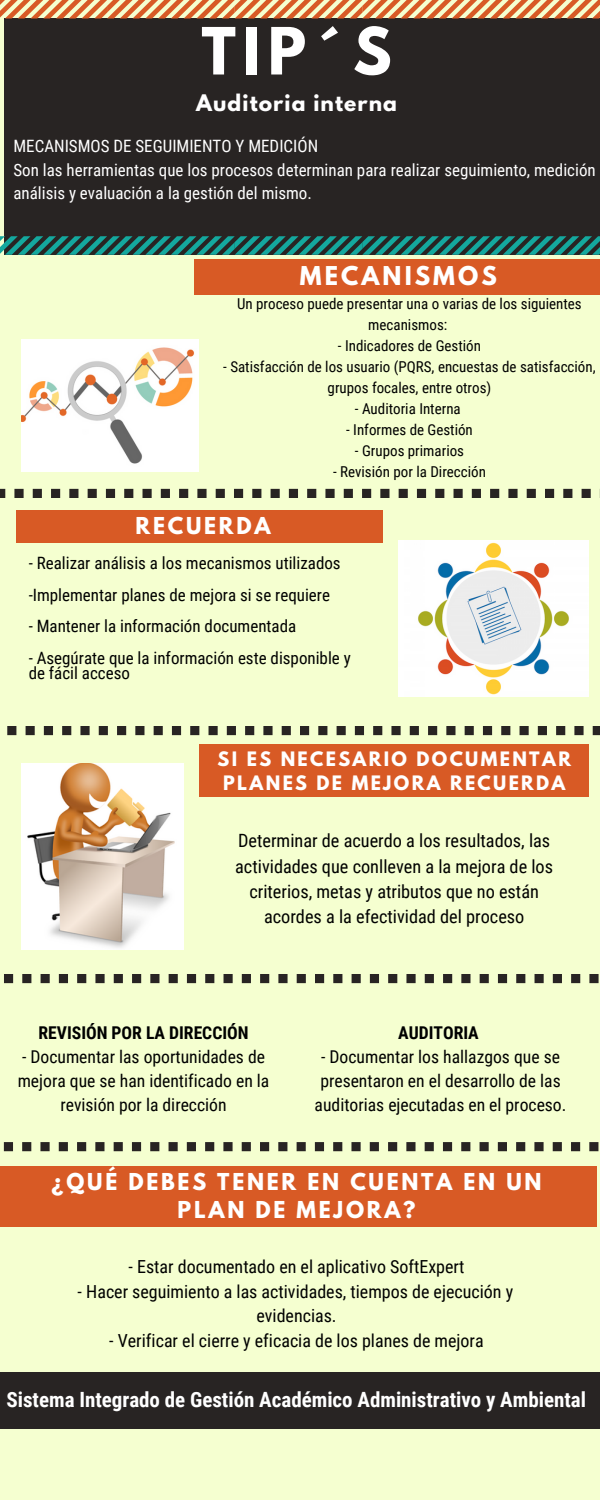
<style>
.page{position:relative;width:600px;height:1500px;background:#f5ffd0}
.page>*{position:absolute;margin:0;border:0;box-sizing:border-box;transform-origin:0 0}
.t1{font:700 57.7px "League Spartan";color:#fff}
.t2{font:700 23px "League Spartan";letter-spacing:.135em;color:#fff}
.t3{font:700 21px "Roboto Condensed";color:#fff}
.t4{font:700 20.6px/28.3px "League Spartan";letter-spacing:.135em;color:#fff;text-align:center}
.t5{font:700 20.3px "League Spartan";letter-spacing:.055em;color:#fff}
.t6{font:18.3px/25.2px "Roboto Condensed";color:#000;text-align:center}
.t7{font:18px/24.8px "Roboto Condensed";color:#000;text-align:center}
.t8{font:17.6px/24px "Roboto Condensed";color:#000;text-align:center}
.t9{font:700 17.6px/24px "League Spartan";letter-spacing:.135em;color:#fff;text-align:center}
.t10{font:700 17.6px "Roboto Condensed";color:#000}
.t11{font:17px/15.8px "Roboto Condensed";color:#000}
.t12{font:17px/23.2px "Roboto Condensed";color:#fff}
.t13{font:15px/21px "Roboto Condensed";color:#000;text-align:center}
</style>
<div class="page">
<div style="left:4px;top:19px;width:596px;height:236px;background:#282423"></div>
<svg style="left:0;top:0;width:600px;height:19px"></svg>
<svg style="left:0;top:236px;width:600px;height:19px"></svg>
<div style="left:194px;top:259px;width:406px;height:36px;background:#d85a25"></div>
<svg style="left:0;top:489px;width:280px;height:9px"></svg>
<svg style="left:289px;top:489px;width:311px;height:9px"></svg>
<svg style="left:7px;top:726px;width:284px;height:9px"></svg>
<svg style="left:300px;top:726px;width:300px;height:9px"></svg>
<svg style="left:4px;top:974px;width:302px;height:9px"></svg>
<svg style="left:315px;top:974px;width:284px;height:9px"></svg>
<svg style="left:3px;top:1142px;width:284px;height:9px"></svg>
<svg style="left:297px;top:1142px;width:302px;height:9px"></svg>
<div style="left:0;top:1372px;width:600px;height:56px;background:#282423"></div>
<img style="left:21px;top:339px;width:178px;height:132px">
<div style="left:16px;top:510px;width:366px;height:33px;background:#d85a25"></div>
<img style="left:398px;top:541px;width:191px;height:156px">
<div style="left:200px;top:744px;width:389px;height:53px;background:#d85a25"></div>
<img style="left:21px;top:764px;width:162px;height:186px">
<div style="left:0;top:1166px;width:596px;height:61px;background:#d85a25"></div>
<p class="t1" style="left:201px;top:23px;width:192px">TIP´S</p>
<p class="t5" style="left:196px;top:93px;width:202px">Auditoria interna</p>
<p class="t12" style="left:13px;top:135px;width:306px">MECANISMOS DE SEGUIMIENTO Y MEDICIÓN</p>
<p class="t12" style="left:13px;top:158px;width:584px">Son las herramientas que los procesos determinan para realizar seguimiento, medición análisis y evaluación a la gestión del mismo.</p>
<p class="t2" style="left:300px;top:265px;width:198px">MECANISMOS</p>
<p class="t13" style="left:237px;top:293px;width:346px">Un proceso puede presentar una o varias de los siguientes mecanismos:</p>
<p class="t13" style="left:338px;top:335px;width:145px">- Indicadores de Gestión</p>
<p class="t13" style="left:223px;top:356px;width:374px">- Satisfacción de los usuario (PQRS, encuestas de satisfacción, grupos focales, entre otros)</p>
<p class="t13" style="left:355px;top:398px;width:107px">- Auditoria Interna</p>
<p class="t13" style="left:346px;top:419px;width:128px">- Informes de Gestión</p>
<p class="t13" style="left:355px;top:440px;width:111px">- Grupos primarios</p>
<p class="t13" style="left:333px;top:461px;width:154px">- Revisión por la Dirección</p>
<p class="t4" style="left:136px;top:515px;width:137px">RECUERDA</p>
<p class="t11" style="left:29px;top:555px;width:314px">- Realizar análisis a los mecanismos utilizados</p>
<p class="t11" style="left:29px;top:587px;width:303px">-Implementar planes de mejora si se requiere</p>
<p class="t11" style="left:29px;top:618px;width:269px">- Mantener la información documentada</p>
<p class="t11" style="left:29px;top:650px;width:324px">- Asegúrate que la información este disponible y de fácil acceso</p>
<p class="t9" style="left:218px;top:749px;width:355px">SI ES NECESARIO DOCUMENTAR<br>PLANES DE MEJORA RECUERDA</p>
<p class="t6" style="left:235px;top:829px;width:319px">Determinar de acuerdo a los resultados, las actividades que conlleven a la mejora de los criterios, metas y atributos que no están acordes a la efectividad del proceso</p>
<p class="t10" style="left:38px;top:1023px;width:212px">REVISIÓN POR LA DIRECCIÓN</p>
<p class="t8" style="left:18px;top:1045px;width:253px">- Documentar las oportunidades de mejora que se han identificado en la revisión por la dirección</p>
<p class="t10" style="left:398px;top:1023px;width:82px">AUDITORIA</p>
<p class="t8" style="left:315px;top:1045px;width:253px">- Documentar los hallazgos que se presentaron en el desarrollo de las auditorias ejecutadas en el proceso.</p>
<p class="t4" style="left:52px;top:1170px;width:492px">¿QUÉ DEBES TENER EN CUENTA EN UN<br>PLAN DE MEJORA?</p>
<p class="t7" style="left:129px;top:1254px;width:337px">- Estar documentado en el aplicativo SoftExpert</p>
<p class="t7" style="left:78px;top:1279px;width:437px">- Hacer seguimiento a las actividades, tiempos de ejecución y evidencias.</p>
<p class="t7" style="left:109px;top:1329px;width:376px">- Verificar el cierre y eficacia de los planes de mejora</p>
<p class="t3" style="left:6px;top:1388px;width:581px">Sistema Integrado de Gestión Académico Administrativo y Ambiental</p>
</div>
